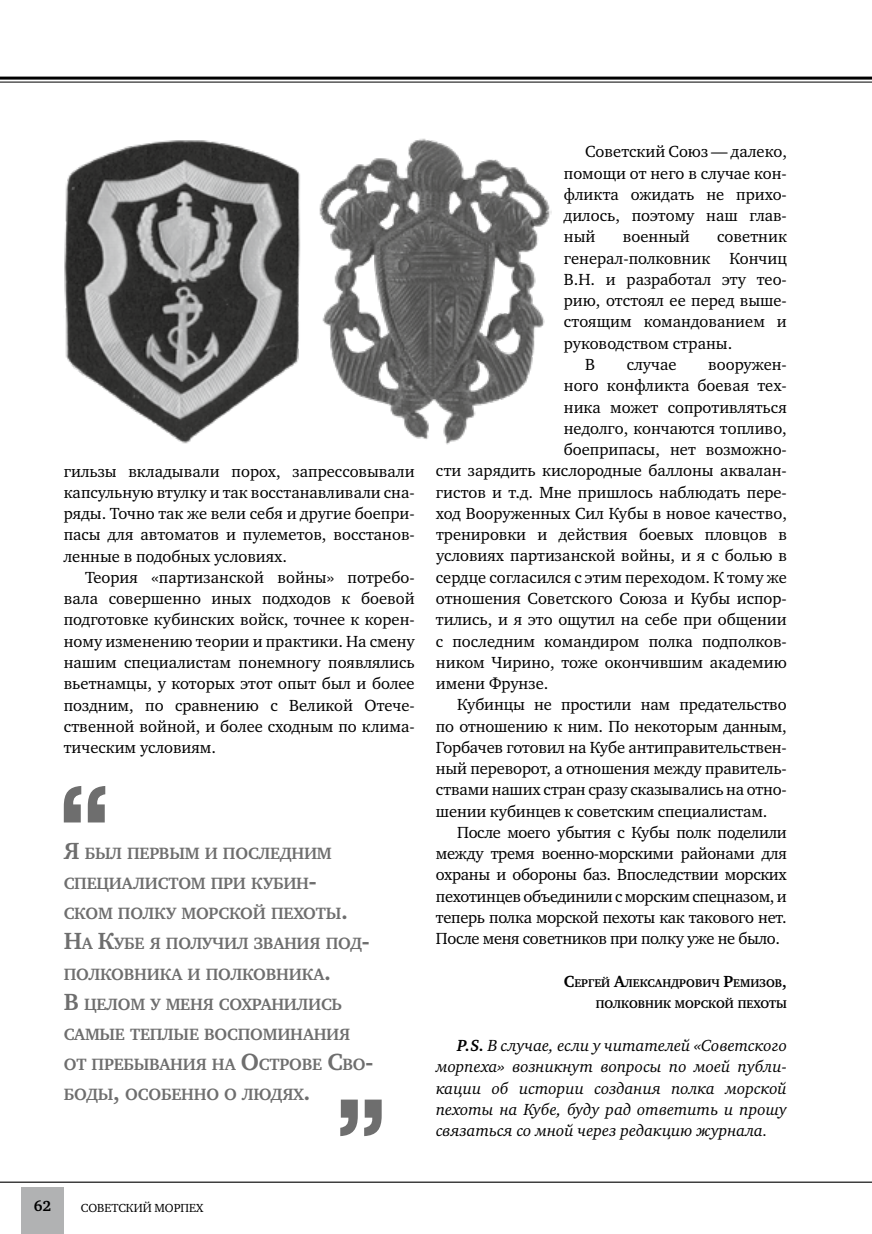
<style>
.page{position:relative;width:872px;height:1234px;background:#fff}
.page>*{position:absolute;margin:0;border:0;box-sizing:border-box;transform-origin:0 0}
.t1{font:700 16.8px/30px "Charter C";letter-spacing:-.015em;color:#6e6e6e}
.t2{font:16.5px/21.3px "Charter C";color:#000;text-align:justify}
.t3{font:16.5px "Charter C";letter-spacing:-.02em;color:#000}
.t4{font:italic 16.5px/21.3px "Charter C";color:#000;text-align:justify}
.t5{font:700 15px "Charter C";color:#000}
.t6{font:12px "Charter SCC";color:#000}
.t7{font:700 11.55px/21.3px "Charter C";color:#000;text-align:right}
.s1{font-size:24px}
.s2{font-size:16.5px}
.s3{font-weight:700}
</style>
<div class="page">
<hr style="left:0;top:77px;width:872px;height:3px;background:#000">
<hr style="left:0;top:82px;width:872px;height:1px;background:#000">
<div style="left:21px;top:1186px;width:43px;height:47px;background:#b1b2b3"></div>
<hr style="left:0;top:1181px;width:872px;height:1px;background:#000">
<img style="left:319px;top:138px;width:232px;height:307px">
<img style="left:64px;top:140px;width:237px;height:304px">
<svg style="left:64px;top:786px;width:41px;height:36px"></svg>
<svg style="left:340px;top:1099px;width:42px;height:36px"></svg>
<p class="t2" style="left:64px;top:460px;width:352px">гильзы вкладывали порох, запрессовывали капсульную втулку и так восстанавливали сна&shy;ряды. Точно так же вели себя и другие боепри&shy;пасы для автоматов и пулеметов, восстанов&shy;ленные в подобных условиях.</p>
<p class="t2" style="left:64px;top:566px;width:352px;text-indent:21px">Теория «партизанской войны» потребо&shy;вала совершенно иных подходов к боевой подготовке кубинских войск, точнее к корен&shy;ному изменению теории и практики. На смену нашим специалистам понемногу появлялись вьетнамцы, у которых этот опыт был и более поздним, по сравнению с Великой Отече&shy;ственной войной, и более сходным по клима&shy;тическим условиям.</p>
<p class="t1" style="left:64px;top:838px;width:311px"><span class="s1">Я</span> был первым и последним специалистом при кубин<span class="s1">-<br></span>ском полку морской пехоты<span class="s1">.<br>Н</span>а <span class="s1">К</span>убе я получил звания под&shy;полковника и полковника<span class="s1">.<br>В</span> целом у меня сохранились самые теплые воспоминания от пребывания на <span class="s1">О</span>строве <span class="s1">С</span>во&shy;боды<span class="s1">,</span> особенно о людях<span class="s1">.</span></p>
<p class="t2" style="left:564px;top:141px;width:224px;text-indent:21px">Советский Союз — далеко, помощи от него в случае кон&shy;фликта ожидать не прихо&shy;дилось, поэтому наш глав&shy;ный</p>
<p class="t2" style="left:623px;top:226px;width:69px">военный</p>
<p class="t2" style="left:717px;top:226px;width:71px">советник</p>
<p class="t2" style="left:564px;top:247px;width:224px">генерал-полковник Кончиц</p>
<p class="t2" style="left:564px;top:269px;width:224px">В.Н. и разработал эту тео-</p>
<p class="t2" style="left:564px;top:290px;width:224px">рию, отстоял ее перед выше-</p>
<p class="t2" style="left:564px;top:311px;width:224px">стоящим командованием и</p>
<p class="t2" style="left:564px;top:332px;width:170px">руководством страны.</p>
<p class="t2" style="left:585px;top:354px;width:11px">В</p>
<p class="t2" style="left:627px;top:354px;width:51px">случае</p>
<p class="t2" style="left:708px;top:354px;width:80px">вооружен-</p>
<p class="t2" style="left:564px;top:375px;width:224px">ного конфликта боевая тех-</p>
<p class="t2" style="left:564px;top:396px;width:224px">ника может сопротивляться</p>
<p class="t2" style="left:564px;top:417px;width:224px">недолго, кончаются топливо,</p>
<p class="t2" style="left:564px;top:439px;width:224px">боеприпасы, нет возможно-</p>
<p class="t2" style="left:436px;top:460px;width:352px">сти зарядить кислородные баллоны аквалан-</p>
<p class="t2" style="left:436px;top:481px;width:352px">гистов и т.д. Мне пришлось наблюдать пере-</p>
<p class="t2" style="left:436px;top:502px;width:352px">ход Вооруженных Сил Кубы в новое качество,</p>
<p class="t2" style="left:436px;top:524px;width:352px">тренировки и действия боевых пловцов в</p>
<p class="t2" style="left:436px;top:545px;width:352px">условиях партизанской войны, и я с болью в</p>
<p class="t2" style="left:436px;top:566px;width:352px">сердце согласился с этим переходом. К тому же</p>
<p class="t2" style="left:436px;top:587px;width:352px">отношения Советского Союза и Кубы испор-</p>
<p class="t2" style="left:436px;top:609px;width:352px">тились, и я это ощутил на себе при общении</p>
<p class="t2" style="left:436px;top:630px;width:352px">с последним командиром полка подполков-</p>
<p class="t2" style="left:436px;top:651px;width:352px">ником Чирино, тоже окончившим академию</p>
<p class="t2" style="left:436px;top:672px;width:114px">имени Фрунзе.</p>
<p class="t2" style="left:457px;top:694px;width:331px">Кубинцы не простили нам предательство</p>
<p class="t2" style="left:436px;top:715px;width:352px">по отношению к ним. По некоторым данным,</p>
<p class="t2" style="left:436px;top:736px;width:352px">Горбачев готовил на Кубе антиправительствен-</p>
<p class="t2" style="left:436px;top:757px;width:352px">ный переворот, а отношения между правитель-</p>
<p class="t2" style="left:436px;top:779px;width:352px">ствами наших стран сразу сказывались на отно-</p>
<p class="t2" style="left:436px;top:800px;width:333px">шении кубинцев к советским специалистам.</p>
<p class="t3" style="left:457px;top:823px;width:331px">После моего убытия с Кубы полк поделили</p>
<p class="t3" style="left:436px;top:844px;width:352px">между тремя военно-морскими районами для</p>
<p class="t3" style="left:436px;top:865px;width:352px">охраны и обороны баз. Впоследствии морских</p>
<p class="t3" style="left:436px;top:886px;width:352px">пехотинцев объединили с морским спецназом, и</p>
<p class="t3" style="left:436px;top:908px;width:352px">теперь полка морской пехоты как такового нет.</p>
<p class="t3" style="left:436px;top:929px;width:346px">После меня советников при полку уже не было.</p>
<p class="t7" style="left:564px;top:972px;width:225px"><span class="s2">С</span>ергей <span class="s2">А</span>лександрович <span class="s2">Р</span>емизов<span class="s2">, </span>полковник морской пехоты</p>
<p class="t4" style="left:436px;top:1034px;width:352px;text-indent:21px"><span class="s3">P.S.</span> В случае, если у читателей «Советского морпеха» возникнут вопросы по моей публи&shy;кации об истории создания полка морской пехоты на Кубе, буду рад ответить и прошу связаться со мной через редакцию журнала.</p>
<p class="t5" style="left:34px;top:1197px;width:19px">62</p>
<p class="t6" style="left:81px;top:1200px;width:124px">СОВЕТСКИЙ МОРПЕХ</p>
</div>
